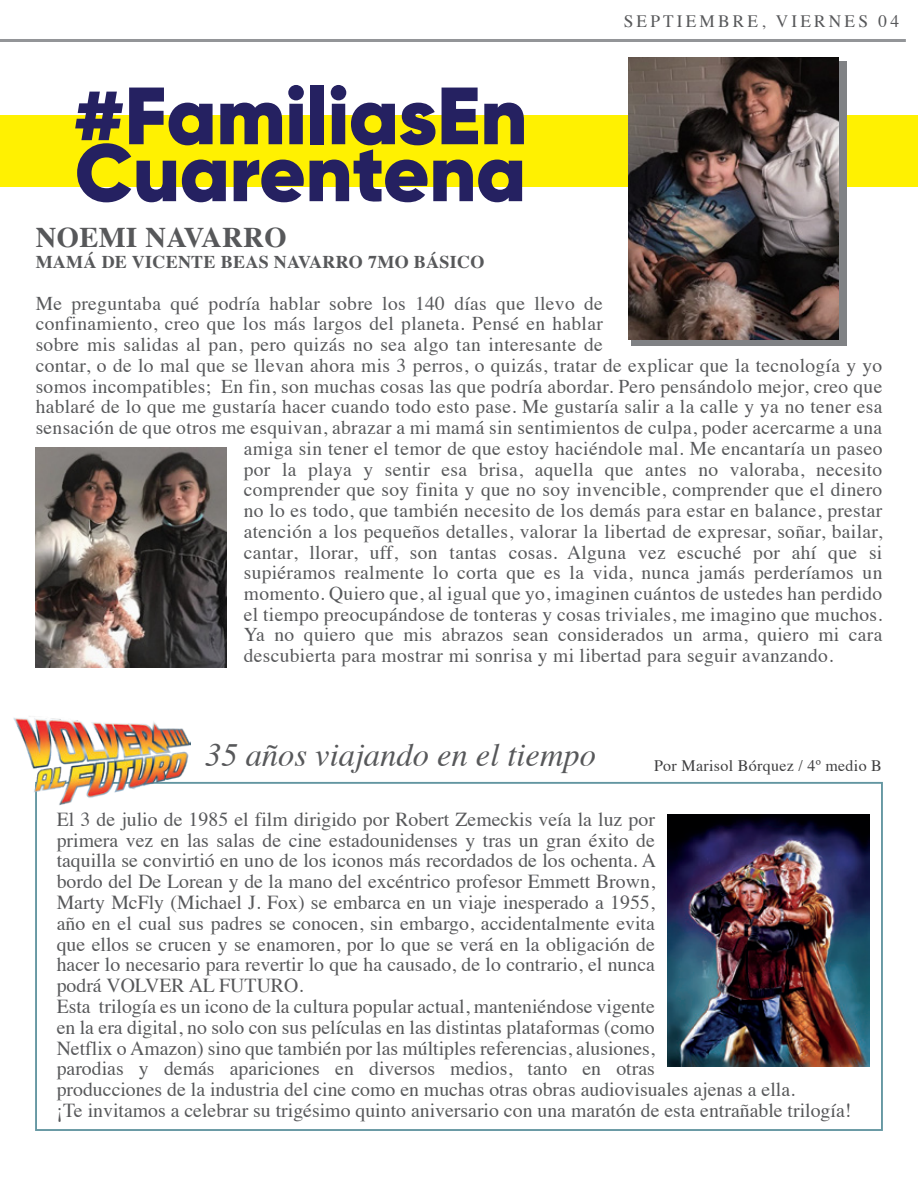
<style>
.page{position:relative;width:918px;height:1188px;background:#fff}
.page>*{position:absolute;margin:0;border:0;box-sizing:border-box;transform-origin:0 0}
.t1{font:900 81px/57px "Gilroy";color:#252161}
.t2{font:italic 32.55px "Times";color:#57585a}
.t3{font:700 28.5px "Times";letter-spacing:.015em;color:#57585a}
.t4{font:19.8px/20.9px "Times";color:#57585a}
.t5{font:19.5px "Times";letter-spacing:.015em;color:#57585a}
.t6{font:700 18px "Times";letter-spacing:.015em;color:#57585a}
.t7{font:17.4px "Times";letter-spacing:.18em;color:#57585a}
.t8{font:16.05px "Times";letter-spacing:.02em;color:#3e3e3f}
</style>
<div class="page">
<hr style="left:0;top:39px;width:906px;height:3px;background:#939598">
<div style="left:0;top:115px;width:918px;height:71px;background:#fff101"></div>
<div style="left:631px;top:62px;width:216px;height:284px;background:#808285"></div>
<img style="left:628px;top:58px;width:211px;height:282px">
<img style="left:35px;top:448px;width:192px;height:219px">
<div style="left:35px;top:782px;width:848px;height:349px;border:2px solid #6396a1"></div>
<img style="left:13px;top:716px;width:178px;height:91px">
<img style="left:667px;top:814px;width:202px;height:253px">
<p class="t7" style="left:624px;top:5px;width:277px">SEPTIEMBRE, VIERNES 04</p>
<h1 class="t1" style="left:74px;top:87px;width:455px">#FamiliasEn<br>Cuarentena</h1>
<h3 class="t3" style="left:36px;top:210px;width:252px">NOEMI NAVARRO</h3>
<p class="t6" style="left:36px;top:245px;width:450px">MAMÁ DE VICENTE BEAS NAVARRO 7MO BÁSICO</p>
<p class="t5" style="left:36px;top:285px;width:569px">Me preguntaba qué podría hablar sobre los 140 días que llevo de</p>
<p class="t5" style="left:36px;top:305px;width:569px">confinamiento, creo que los más largos del planeta. Pensé en hablar</p>
<p class="t5" style="left:36px;top:326px;width:569px">sobre mis salidas al pan, pero quizás no sea algo tan interesante de</p>
<p class="t5" style="left:36px;top:347px;width:848px">contar, o de lo mal que se llevan ahora mis 3 perros, o quizás, tratar de explicar que la tecnología y yo</p>
<p class="t5" style="left:36px;top:368px;width:848px">somos incompatibles; En fin, son muchas cosas las que podría abordar. Pero pensándolo mejor, creo que</p>
<p class="t5" style="left:36px;top:388px;width:848px">hablaré de lo que me gustaría hacer cuando todo esto pase. Me gustaría salir a la calle y ya no tener esa</p>
<p class="t5" style="left:36px;top:409px;width:848px">sensación de que otros me esquivan, abrazar a mi mamá sin sentimientos de culpa, poder acercarme a una</p>
<p class="t5" style="left:244px;top:430px;width:640px">amiga sin tener el temor de que estoy haciéndole mal. Me encantaría un paseo</p>
<p class="t5" style="left:244px;top:451px;width:640px">por la playa y sentir esa brisa, aquella que antes no valoraba, necesito</p>
<p class="t5" style="left:244px;top:471px;width:640px">comprender que soy finita y que no soy invencible, comprender que el dinero</p>
<p class="t5" style="left:244px;top:492px;width:640px">no lo es todo, que también necesito de los demás para estar en balance, prestar</p>
<p class="t5" style="left:244px;top:513px;width:640px">atención a los pequeños detalles, valorar la libertad de expresar, soñar, bailar,</p>
<p class="t5" style="left:244px;top:534px;width:640px">cantar, llorar, uff, son tantas cosas. Alguna vez escuché por ahí que si</p>
<p class="t5" style="left:244px;top:554px;width:640px">supiéramos realmente lo corta que es la vida, nunca jamás perderíamos un</p>
<p class="t5" style="left:244px;top:575px;width:640px">momento. Quiero que, al igual que yo, imaginen cuántos de ustedes han perdido</p>
<p class="t5" style="left:244px;top:596px;width:640px">el tiempo preocupándose de tonteras y cosas triviales, me imagino que muchos.</p>
<p class="t5" style="left:244px;top:617px;width:640px">Ya no quiero que mis abrazos sean considerados un arma, quiero mi cara</p>
<p class="t5" style="left:244px;top:637px;width:591px">descubierta para mostrar mi sonrisa y mi libertad para seguir avanzando.</p>
<h2 class="t2" style="left:205px;top:727px;width:392px">35 años viajando en el tiempo</h2>
<p class="t8" style="left:654px;top:750px;width:229px">Por Marisol Bórquez / 4º medio B</p>
<p class="t4" style="left:57px;top:807px;width:796px">El 3 de julio de 1985 el film dirigido por Robert Zemeckis veía la luz por<br>primera vez en las salas de cine estadounidenses y tras un gran éxito de<br>taquilla se convirtió en uno de los iconos más recordados de los ochenta. A<br>bordo del De Lorean y de la mano del excéntrico profesor Emmett Brown,<br>Marty McFly (Michael J. Fox) se embarca en un viaje inesperado a 1955,<br>año en el cual sus padres se conocen, sin embargo, accidentalmente evita<br>que ellos se crucen y se enamoren, por lo que se verá en la obligación de<br>hacer lo necesario para revertir lo que ha causado, de lo contrario, el nunca<br>podrá VOLVER AL FUTURO.<br>Esta trilogía es un icono de la cultura popular actual, manteniéndose vigente<br>en la era digital, no solo con sus películas en las distintas plataformas (como<br>Netflix o Amazon) sino que también por las múltiples referencias, alusiones,<br>parodias y demás apariciones en diversos medios, tanto en otras<br>producciones de la industria del cine como en muchas otras obras audiovisuales ajenas a ella.<br>¡Te invitamos a celebrar su trigésimo quinto aniversario con una maratón de esta entrañable trilogía!</p>
</div>
